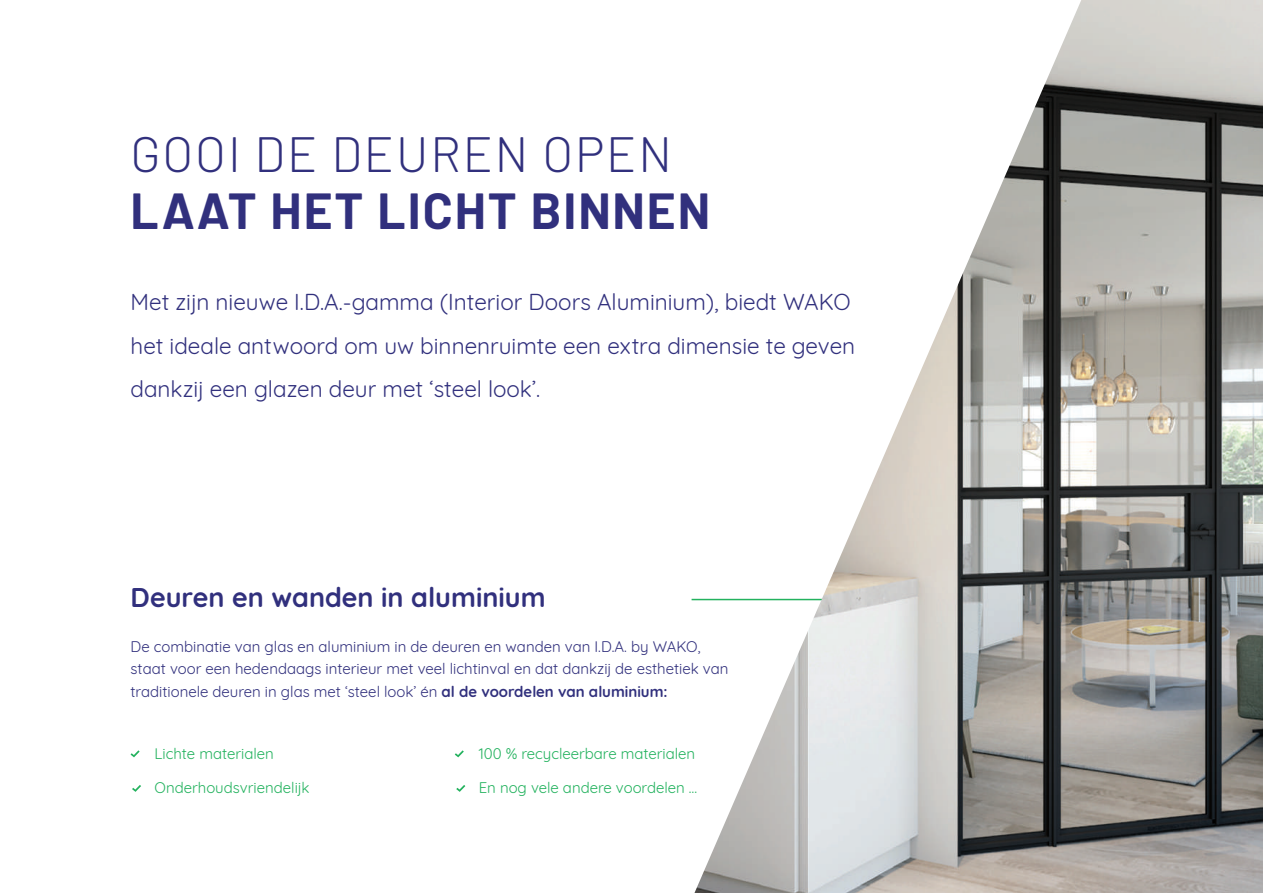
<style>
.page{position:relative;width:1263px;height:893px;background:#fff}
.page>*{position:absolute;margin:0;border:0;box-sizing:border-box;transform-origin:0 0}
.t1{font:700 49.5px "Barlow";letter-spacing:.04em;color:#31307d}
.t2{font:300 49.5px "Barlow";letter-spacing:.04em;color:#31307d}
.t3{font:700 27px "Quicksand";color:#31307d}
.t4{font:22.5px/43.5px "Quicksand";color:#31307d}
.t5{font:15px/22.5px "Quicksand";color:#31307d}
.t6{font:15px "Quicksand";color:#23b25e}
.s1{font-weight:700}
</style>
<div class="page">
<hr style="left:691px;top:599px;width:238px;height:1px;background:#23b25e">
<img style="left:694px;top:0;width:569px;height:893px">
<svg style="left:694px;top:624px;width:37px;height:82px"></svg>
<svg style="left:131px;top:750px;width:9px;height:7px"></svg>
<svg style="left:132px;top:785px;width:9px;height:7px"></svg>
<svg style="left:455px;top:750px;width:9px;height:7px"></svg>
<svg style="left:456px;top:785px;width:9px;height:7px"></svg>
<h1 class="t2" style="left:131px;top:123px;width:543px">GOOI DE DEUREN OPEN</h1>
<h1 class="t1" style="left:131px;top:180px;width:581px">LAAT HET LICHT BINNEN</h1>
<h3 class="t4" style="left:131px;top:278px;width:726px">Met zijn nieuwe I.D.A.-gamma (Interior Doors Aluminium), biedt WAKO het ideale antwoord om uw binnenruimte een extra dimensie te geven dankzij een glazen deur met ‘steel look’.</h3>
<h2 class="t3" style="left:131px;top:575px;width:416px">Deuren en wanden in aluminium</h2>
<p class="t5" style="left:131px;top:634px;width:599px">De combinatie van glas en aluminium in de deuren en wanden van I.D.A. by WAKO, staat voor een hedendaags interieur met veel lichtinval en dat dankzij de esthetiek van traditionele deuren in glas met ‘steel look’ én <span class="s1">al de voordelen van aluminium:</span></p>
<p class="t6" style="left:155px;top:742px;width:121px">Lichte materialen</p>
<p class="t6" style="left:155px;top:776px;width:156px">Onderhoudsvriendelijk</p>
<p class="t6" style="left:479px;top:742px;width:218px">100 % recycleerbare materialen</p>
<p class="t6" style="left:479px;top:776px;width:220px">En nog vele andere voordelen …</p>
</div>
